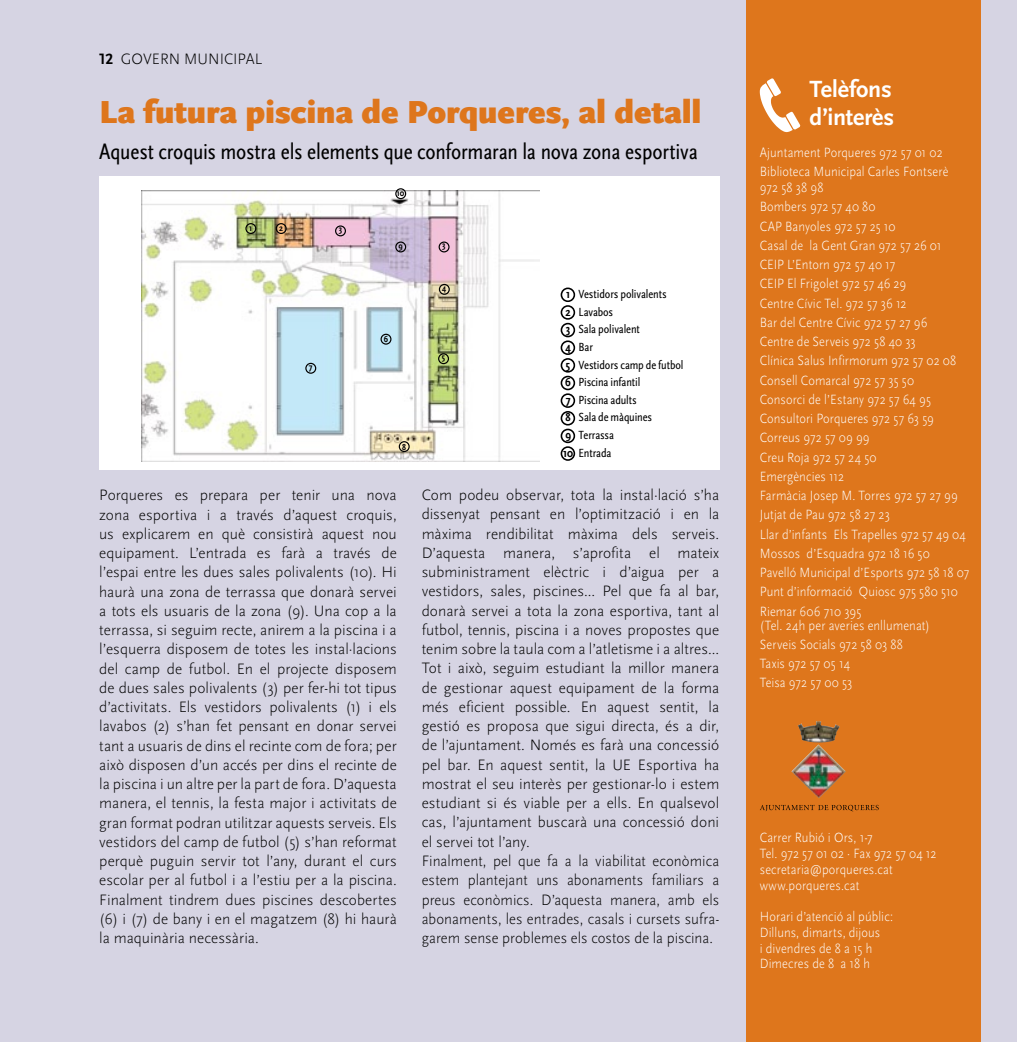
<style>
.page{position:relative;width:1017px;height:1042px;background:#d6d4e3}
.page>*{position:absolute;margin:0;border:0;box-sizing:border-box;transform-origin:0 0}
.t1{font:900 33.25px "Scala Sans";letter-spacing:-.005em;color:#de761c}
.t2{font:700 24.5px/28px "Scala Sans Pro";letter-spacing:-.005em;color:#fff}
.t3{font:condensed 22.75px "Scala Sans";letter-spacing:-.005em;color:#000}
.t4{font:300 15.75px/19.2px "Scala Sans";letter-spacing:.005em;color:#000;text-align:justify}
.t5{font:300 14px/19.2px "Scala Sans";letter-spacing:.01em;color:#fff;scale:.9 1}
.t6{font:12.25px/17.7px "Scala Sans Cond";letter-spacing:-.005em;color:#000}
.t7{font:700 9.28px "Scala Sans Cond";color:#000}
.s1{font-family:"Scala Sans Pro";font-weight:700}
.s2{font-weight:700}
</style>
<div class="page">
<div style="left:746px;top:0;width:235px;height:1042px;background:#de761c"></div>
<img style="left:791px;top:721px;width:55px;height:77px">
<svg style="left:760px;top:805px;width:119px;height:6px"></svg>
<svg style="left:760px;top:78px;width:40px;height:54px"></svg>
<div style="left:99px;top:177px;width:621px;height:293px;background:#fff"></div>
<img style="left:141px;top:190px;width:399px;height:272px">
<div style="left:245px;top:223px;width:11px;height:11px;border:1px solid #000;border-radius:50%"></div>
<div style="left:381px;top:334px;width:10px;height:11px;border:1px solid #000;border-radius:50%"></div>
<div style="left:439px;top:241px;width:11px;height:11px;border:1px solid #000;border-radius:50%"></div>
<div style="left:335px;top:225px;width:11px;height:11px;border:1px solid #000;border-radius:50%"></div>
<div style="left:399px;top:441px;width:11px;height:11px;border:1px solid #000;border-radius:50%"></div>
<div style="left:276px;top:223px;width:11px;height:11px;border:1px solid #000;border-radius:50%"></div>
<div style="left:305px;top:363px;width:11px;height:11px;border:1px solid #000;border-radius:50%"></div>
<div style="left:439px;top:284px;width:11px;height:11px;border:1px solid #000;border-radius:50%"></div>
<div style="left:438px;top:353px;width:11px;height:11px;border:1px solid #000;border-radius:50%"></div>
<div style="left:395px;top:241px;width:11px;height:11px;border:1px solid #000;border-radius:50%"></div>
<div style="left:395px;top:188px;width:11px;height:11px;border:1px solid #000;border-radius:50%"></div>
<div style="left:561px;top:446px;width:14px;height:15px;border:2px solid #000;border-radius:50%"></div>
<div style="left:561px;top:376px;width:14px;height:14px;border:2px solid #000;border-radius:50%"></div>
<div style="left:561px;top:411px;width:14px;height:14px;border:2px solid #000;border-radius:50%"></div>
<div style="left:561px;top:340px;width:14px;height:15px;border:2px solid #000;border-radius:50%"></div>
<div style="left:561px;top:305px;width:14px;height:15px;border:2px solid #000;border-radius:50%"></div>
<div style="left:561px;top:429px;width:14px;height:14px;border:2px solid #000;border-radius:50%"></div>
<div style="left:561px;top:358px;width:14px;height:15px;border:2px solid #000;border-radius:50%"></div>
<div style="left:561px;top:393px;width:14px;height:15px;border:2px solid #000;border-radius:50%"></div>
<div style="left:561px;top:323px;width:14px;height:14px;border:2px solid #000;border-radius:50%"></div>
<div style="left:561px;top:287px;width:14px;height:15px;border:2px solid #000;border-radius:50%"></div>
<p class="t4" style="left:99px;top:49px;width:165px"><span class="s1">12</span> GOVERN MUNICIPAL</p>
<h1 class="t1" style="left:99px;top:95px;width:604px">La futura piscina de Porqueres, al detall</h1>
<h3 class="t3" style="left:99px;top:140px;width:600px">Aquest croquis mostra els elements que conformaran la nova zona esportiva</h3>
<p class="t7" style="left:249px;top:223px;width:5px">1</p>
<p class="t7" style="left:279px;top:223px;width:5px">2</p>
<p class="t7" style="left:339px;top:224px;width:5px">3</p>
<p class="t7" style="left:309px;top:362px;width:5px">7</p>
<p class="t7" style="left:397px;top:188px;width:9px">10</p>
<p class="t7" style="left:398px;top:241px;width:6px">9</p>
<p class="t7" style="left:384px;top:334px;width:6px">6</p>
<p class="t7" style="left:402px;top:442px;width:5px">8</p>
<p class="t7" style="left:442px;top:240px;width:5px">3</p>
<p class="t7" style="left:442px;top:283px;width:6px">4</p>
<p class="t7" style="left:442px;top:352px;width:5px">5</p>
<p class="t6" style="left:563px;top:285px;width:122px"><span class="s2">1</span> Vestidors polivalents<br><span class="s2">2</span> Lavabos<br><span class="s2">3</span> Sala polivalent<br><span class="s2">4</span> Bar<br><span class="s2">5</span> Vestidors camp de futbol<br><span class="s2">6</span> Piscina infantil<br><span class="s2">7</span> Piscina adults<br><span class="s2">8</span> Sala de màquines<br><span class="s2">9</span> Terrassa<br><span class="s2">10</span> Entrada</p>
<p class="t4" style="left:99px;top:486px;width:299px">Porqueres es prepara per tenir una nova zona esportiva i a través d’aquest croquis, us explicarem en què consistirà aquest nou equipament. L’entrada es farà a través de l’espai entre les dues sales polivalents (10). Hi haurà una zona de terrassa que donarà servei a tots els usuaris de la zona (9). Una cop a la terrassa, si seguim recte, anirem a la piscina i a l’esquerra disposem de totes les instal·lacions del camp de futbol. En el projecte disposem de dues sales polivalents (3) per fer-hi tot tipus d’activitats. Els vestidors polivalents (1) i els lavabos (2) s’han fet pensant en donar servei tant a usuaris de dins el recinte com de fora; per això disposen d’un accés per dins el recinte de la piscina i un altre per la part de fora. D’aquesta manera, el tennis, la festa major i activitats de gran format podran utilitzar aquests serveis. Els vestidors del camp de futbol (5) s’han reformat perquè puguin servir tot l’any, durant el curs escolar per al futbol i a l’estiu per a la piscina.<br>Finalment tindrem dues piscines descobertes (6) i (7) de bany i en el magatzem (8) hi haurà la maquinària necessària.</p>
<p class="t4" style="left:422px;top:486px;width:299px;text-align:left">Com podeu observar, tota la instal·lació s’ha dissenyat pensant en l’optimització i en la màxima rendibilitat màxima dels serveis.<br>D’aquesta manera, s’aprofita el mateix subministrament elèctric i d’aigua per a vestidors, sales, piscines... Pel que fa al bar, donarà servei a tota la zona esportiva, tant al futbol, tennis, piscina i a noves propostes que tenim sobre la taula com a l’atletisme i a altres...<br>Tot i això, seguim estudiant la millor manera de gestionar aquest equipament de la forma més eficient possible. En aquest sentit, la gestió es proposa que sigui directa, és a dir, de l’ajuntament. Només es farà una concessió pel bar. En aquest sentit, la UE Esportiva ha mostrat el seu interès per gestionar-lo i estem estudiant si és viable per a ells. En qualsevol cas, l’ajuntament buscarà una concessió doni el servei tot l’any.<br>Finalment, pel que fa a la viabilitat econòmica estem plantejant uns abonaments familiars a preus econòmics. D’aquesta manera, amb els abonaments, les entrades, casals i cursets sufra&shy;garem sense problemes els costos de la piscina.</p>
<h2 class="t2" style="left:810px;top:75px;width:86px">Telèfons d’interès</h2>
<p class="t5" style="left:760px;top:143px;width:211px">Ajuntament Porqueres 972 57 01 02<br>Biblioteca Municipal Carles Fontserè</p>
<p class="t5" style="left:760px;top:178px;width:234px">972 58 38 98<br>Bombers 972 57 40 80<br>CAP Banyoles 972 57 25 10<br>Casal de la Gent Gran 972 57 26 01<br>CEIP L’Entorn 972 57 40 17<br>CEIP El Frigolet 972 57 46 29<br>Centre Cívic Tel. 972 57 36 12<br>Bar del Centre Cívic 972 57 27 96<br>Centre de Serveis 972 58 40 33<br>Clínica Salus Infirmorum 972 57 02 08<br>Consell Comarcal 972 57 35 50<br>Consorci de l’Estany 972 57 64 95<br>Consultori Porqueres 972 57 63 59<br>Correus 972 57 09 99<br>Creu Roja 972 57 24 50<br>Emergències 112<br>Farmàcia Josep M. Torres 972 57 27 99<br>Jutjat de Pau 972 58 27 23<br>Llar d’infants Els Trapelles 972 57 49 04<br>Mossos d’Esquadra 972 18 16 50<br>Pavelló Municipal d’Esports 972 58 18 07<br>Punt d’informació Quiosc 975 580 510<br>Riemar 606 710 395</p>
<p class="t5" style="left:760px;top:616px;width:190px">(Tel. 24h per averies enllumenat)<br>Serveis Socials 972 58 03 88<br>Taxis 972 57 05 14<br>Teisa 972 57 00 53</p>
<p class="t5" style="left:760px;top:830px;width:198px;line-height:15.8px">Carrer Rubió i Ors, 1-7<br>Tel. 972 57 01 02 · Fax 972 57 04 12 secretaria@porqueres.cat www.porqueres.cat</p>
<p class="t5" style="left:760px;top:909px;width:150px;line-height:15.8px">Horari d’atenció al públic:<br>Dilluns, dimarts, dijous<br>i divendres de 8 a 15 h<br>Dimecres de 8 a 18 h</p>
</div>
